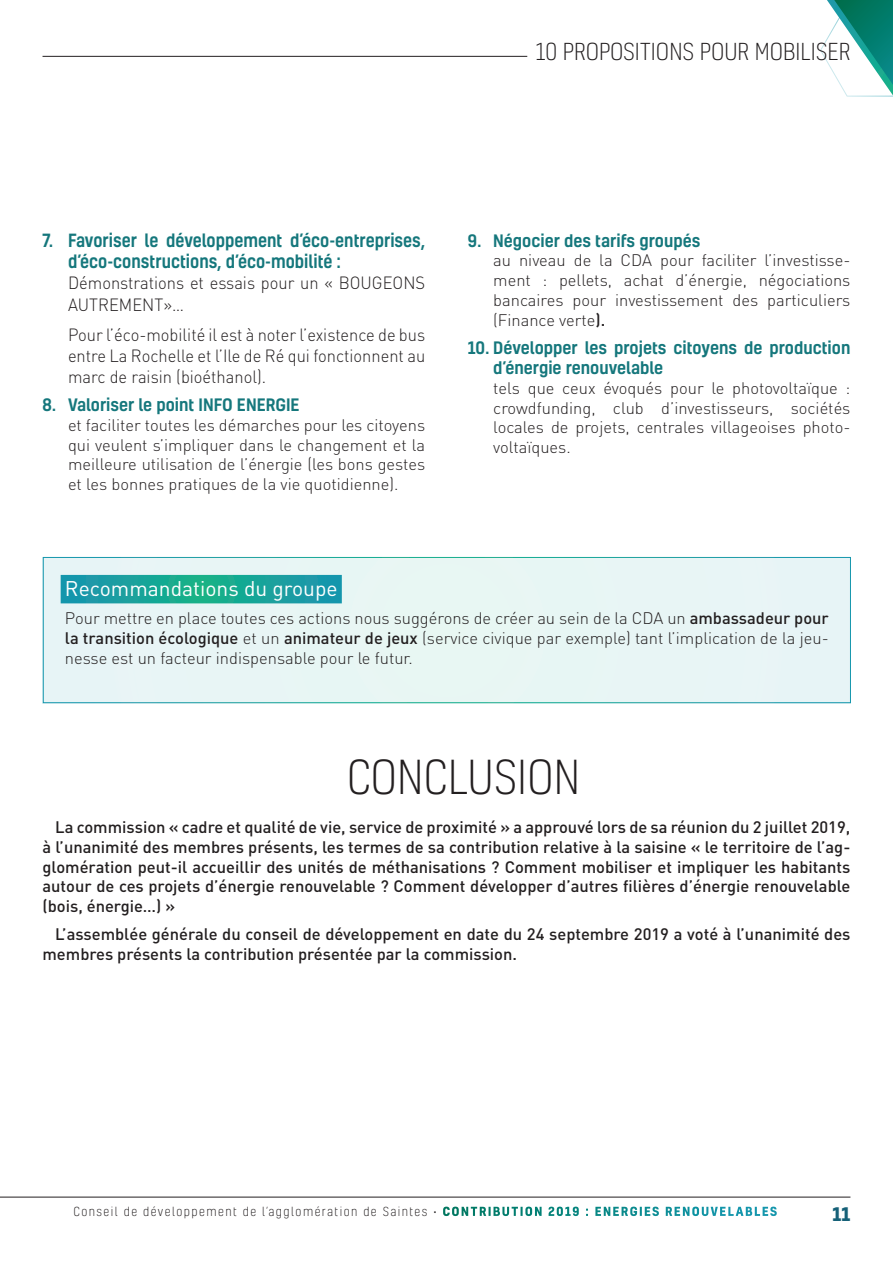
<style>
.page{position:relative;width:893px;height:1263px;background:#fff}
.page>*{position:absolute;margin:0;border:0;box-sizing:border-box;transform-origin:0 0}
.t1{font:300 45px "Kelson";color:#231f20}
.t2{font:300 22.5px "Kelson";color:#231f20}
.t3{font:21px "DIN";color:#fff}
.t4{font:700 18px "Kelson";color:#166178}
.t5{font:300 17.55px/21px "DIN";color:#231f20;scale:.94 1}
.t6{font:500 17.55px/21px "Kelson";color:#15777c;scale:.94 1}
.t7{font:300 16.5px/19.8px "DIN";color:#231f20;text-align:justify}
.t8{font:500 16.5px/19.8px "DIN";color:#231f20;text-align:justify}
.t9{font:500 16.5px/19.8px "Kelson";color:#15777c}
.t10{font:300 12px "Kelson";letter-spacing:.12em;color:#231f20}
.s1{font-weight:500}
.s2{font-weight:700;color:#fff}
</style>
<div class="page">
<hr style="left:0;top:1197px;width:850px;height:1px;background:#231f20">
<hr style="left:43px;top:56px;width:484px;height:1px;background:#231f20">
<svg style="left:820px;top:0;width:73px;height:97px"></svg>
<div style="left:43px;top:557px;width:807px;height:146px;background:#e8f5f5"></div>
<svg style="left:61px;top:575px;width:281px;height:28px;background:#18a29b"></svg>
<div style="left:43px;top:557px;width:808px;height:146px;border:1px solid #fff"></div>
<h2 class="t2" style="left:536px;top:37px;width:316px">10 PROPOSITIONS POUR MOBILISER</h2>
<p class="t6" style="left:68px;top:230px;width:381px;text-indent:-26px">7. Favoriser le développement d’éco-entreprises, d’éco-constructions, d’éco-mobilité :</p>
<p class="t5" style="left:68px;top:272px;width:381px">Démonstrations et essais pour un « BOUGEONS<br>AUTREMENT»…</p>
<p class="t5" style="left:68px;top:324px;width:381px;text-align:justify">Pour l’éco-mobilité il est à noter l’existence de bus entre La Rochelle et l’Ile de Ré qui fonctionnent au marc de raisin (bioéthanol).</p>
<p class="t9" style="left:43px;top:394px;width:259px">8. Valoriser le point INFO ENERGIE</p>
<p class="t7" style="left:68px;top:415px;width:359px">et faciliter toutes les démarches pour les citoyens qui veulent s’impliquer dans le changement et la meilleure utilisation de l’énergie (les bons gestes et les bonnes pratiques de la vie quotidienne).</p>
<p class="t9" style="left:468px;top:230px;width:234px">9. Négocier des tarifs groupés</p>
<p class="t7" style="left:493px;top:250px;width:359px">au niveau de la CDA pour faciliter l’investisse&shy;ment : pellets, achat d’énergie, négociations bancaires pour investissement des particuliers (Finance verte<span class="s1">).</span></p>
<p class="t9" style="left:493px;top:337px;width:359px;text-indent:-26px">10. Développer les projets citoyens de production d’énergie renouvelable</p>
<p class="t7" style="left:493px;top:378px;width:359px">tels que ceux évoqués pour le photovoltaïque : crowdfunding, club d’investisseurs, sociétés locales de projets, centrales villageoises photo&shy;voltaïques.</p>
<p class="t3" style="left:65px;top:575px;width:274px">Recommandations du groupe</p>
<p class="t7" style="left:65px;top:608px;width:765px">Pour mettre en place toutes ces actions nous suggérons de créer au sein de la CDA un <span class="s1">ambassadeur pour la transition écologique</span> et un <span class="s1">animateur de jeux</span> (service civique par exemple) tant l’implication de la jeu&shy;nesse est un facteur indispensable pour le futur.</p>
<h1 class="t1" style="left:347px;top:748px;width:235px">CONCLUSION</h1>
<p class="t8" style="left:43px;top:816px;width:809px;text-indent:13px">La commission « cadre et qualité de vie, service de proximité » a approuvé lors de sa réunion du 2 juillet 2019, à l’unanimité des membres présents, les termes de sa contribution relative à la saisine « le territoire de l’ag&shy;glomération peut-il accueillir des unités de méthanisations ? Comment mobiliser et impliquer les habitants autour de ces projets d’énergie renouvelable ? Comment développer d’autres filières d’énergie renouvelable (bois, énergie…) »</p>
<p class="t8" style="left:43px;top:924px;width:809px;text-indent:13px">L’assemblée générale du conseil de développement en date du 24 septembre 2019 a voté à l’unanimité des membres présents la contribution présentée par la commission.</p>
<p class="t10" style="left:73px;top:1204px;width:705px">Conseil de développement de l’agglomération de Saintes • <span class="s2">CONTRIBUTION 2019 : ENERGIES RENOUVELABLES</span></p>
<p class="t4" style="left:833px;top:1201px;width:19px">11</p>
</div>
